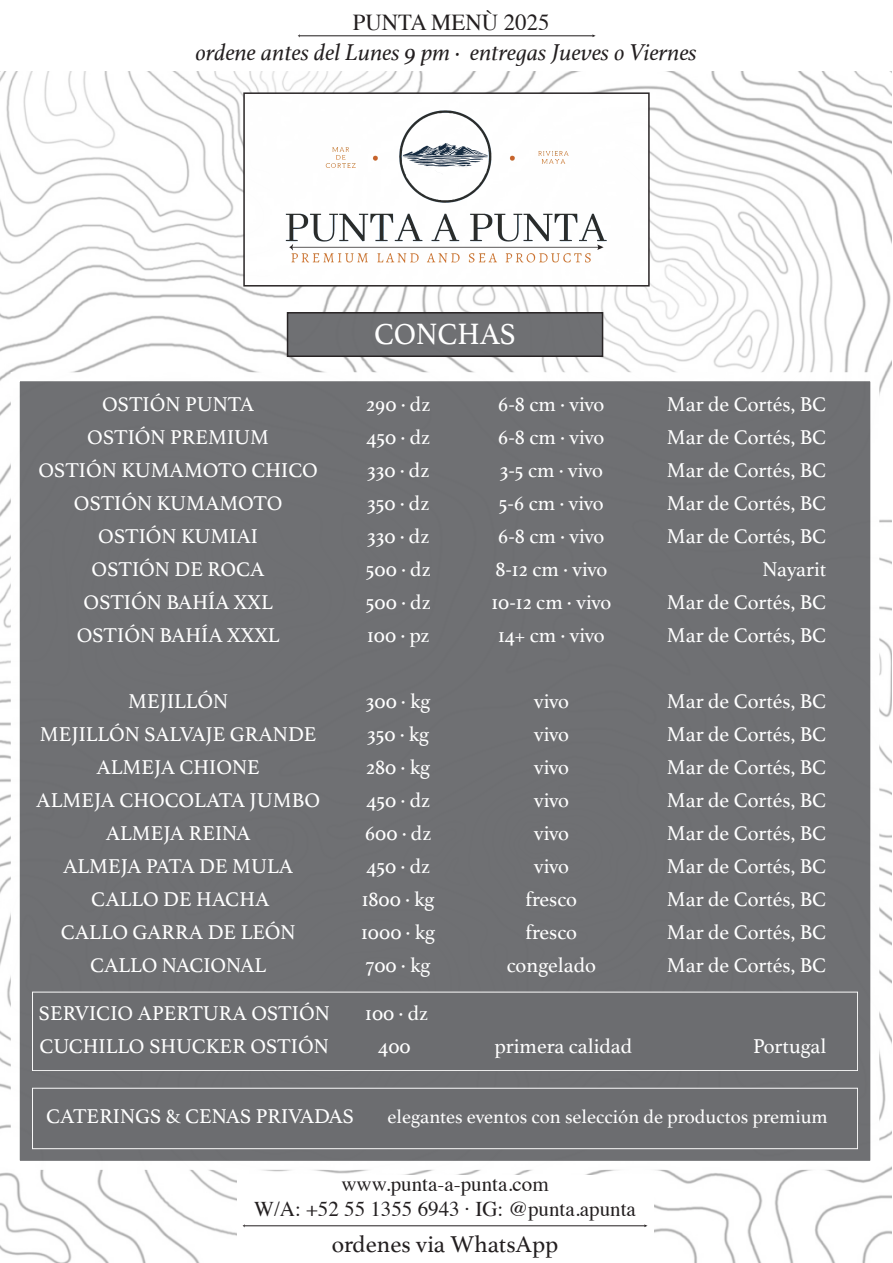
<style>
.page{position:relative;width:893px;height:1263px;background:#fff}
.page>*{position:absolute;margin:0;border:0;box-sizing:border-box;transform-origin:0 0}
.t1{font:30.9px "Athelas";letter-spacing:-.005em;color:#fff}
.t2{font:italic 24px "Athelas";color:#231f20}
.t3{font:24px "Athelas";color:#231f20}
.t4{font:22.8px "Times";color:#231f20}
.t5{font:21px/33px "Athelas";color:#fff;text-align:center}
.t6{font:21px/25.2px "Times";color:#231f20;text-align:center}
.t7{font:19.5px "Athelas";color:#fff}
</style>
<div class="page">
<img style="left:0;top:71px;width:891px;height:1192px">
<div style="left:243px;top:92px;width:407px;height:195px;background:#fff;border:2px solid #231f20"></div>
<img style="left:285px;top:110px;width:322px;height:153px">
<div style="left:287px;top:312px;width:316px;height:45px;background:#6c6d70;border:2px solid #231f20"></div>
<div style="left:237px;top:1175px;width:416px;height:88px;background:#fff"></div>
<hr style="left:244px;top:1225px;width:401px;height:1px;background:#231f20">
<hr style="left:299px;top:36px;width:294px;height:1px;background:#231f20">
<div style="left:11px;top:372px;width:868px;height:798px;background:#6c6d70;border:9px solid #fff"></div>
<div style="left:32px;top:992px;width:826px;height:79px;background:#6c6d70;border:1px solid #fff"></div>
<div style="left:32px;top:1088px;width:826px;height:61px;background:#6c6d70;border:1px solid #fff"></div>
<p class="t4" style="left:353px;top:1px;width:198px">PUNTA MENÙ 2025</p>
<p class="t2" style="left:196px;top:33px;width:503px">ordene antes del Lunes 9 pm · entregas Jueves o Viernes</p>
<p class="t5" style="left:38px;top:387px;width:281px">OSTIÓN PUNTA<br>OSTIÓN PREMIUM<br>OSTIÓN KUMAMOTO CHICO<br>OSTIÓN KUMAMOTO<br>OSTIÓN KUMIAI<br>OSTIÓN DE ROCA<br>OSTIÓN BAHÍA XXL<br>OSTIÓN BAHÍA XXXL</p>
<p class="t5" style="left:36px;top:684px;width:285px">MEJILLÓN<br>MEJILLÓN SALVAJE GRANDE<br>ALMEJA CHIONE<br>ALMEJA CHOCOLATA JUMBO<br>ALMEJA REINA<br>ALMEJA PATA DE MULA<br>CALLO DE HACHA<br>CALLO GARRA DE LEÓN<br>CALLO NACIONAL</p>
<p class="t5" style="left:38px;top:995px;width:293px;text-align:left">SERVICIO APERTURA OSTIÓN<br>CUCHILLO SHUCKER OSTIÓN</p>
<h1 class="t1" style="left:374px;top:309px;width:143px">CONCHAS</h1>
<p class="t5" style="left:366px;top:387px;width:66px;text-align:justify">290 · dz 450 · dz 330 · dz 350 · dz 330 · dz 500 · dz 500 · dz 100 · pz</p>
<p class="t5" style="left:361px;top:684px;width:76px;text-align:left">300 · kg<br>350 · kg<br>280 · kg<br>450 · dz<br>600 · dz<br>450 · dz<br>1800 · kg<br>1000 · kg<br>700 · kg</p>
<p class="t5" style="left:365px;top:995px;width:64px">100 · dz<br>400</p>
<p class="t5" style="left:491px;top:387px;width:122px">6-8 cm · vivo<br>6-8 cm · vivo<br>3-5 cm · vivo<br>5-6 cm · vivo<br>6-8 cm · vivo<br>8-12 cm · vivo<br>10-12 cm · vivo<br>14+ cm · vivo</p>
<p class="t5" style="left:507px;top:684px;width:91px">vivo<br>vivo<br>vivo<br>vivo<br>vivo<br>vivo fresco fresco congelado</p>
<p class="t5" style="left:494px;top:1028px;width:139px">primera calidad</p>
<p class="t5" style="left:667px;top:387px;width:161px;text-align:right">Mar de Cortés, BC<br>Mar de Cortés, BC<br>Mar de Cortés, BC<br>Mar de Cortés, BC<br>Mar de Cortés, BC<br>Nayarit<br>Mar de Cortés, BC<br>Mar de Cortés, BC</p>
<p class="t5" style="left:667px;top:684px;width:161px;text-align:justify">Mar de Cortés, BC Mar de Cortés, BC Mar de Cortés, BC Mar de Cortés, BC Mar de Cortés, BC Mar de Cortés, BC Mar de Cortés, BC Mar de Cortés, BC Mar de Cortés, BC</p>
<p class="t5" style="left:753px;top:1028px;width:75px">Portugal</p>
<p class="t5" style="left:46px;top:1099px;width:309px">CATERINGS &amp; CENAS PRIVADAS</p>
<p class="t7" style="left:387px;top:1101px;width:442px">elegantes eventos con selección de productos premium</p>
<p class="t6" style="left:254px;top:1169px;width:383px">www.punta-a-punta.com<br>W/A: +52 55 1355 6943 · IG: @punta.apunta</p>
<p class="t3" style="left:332px;top:1225px;width:228px">ordenes via WhatsApp</p>
</div>
